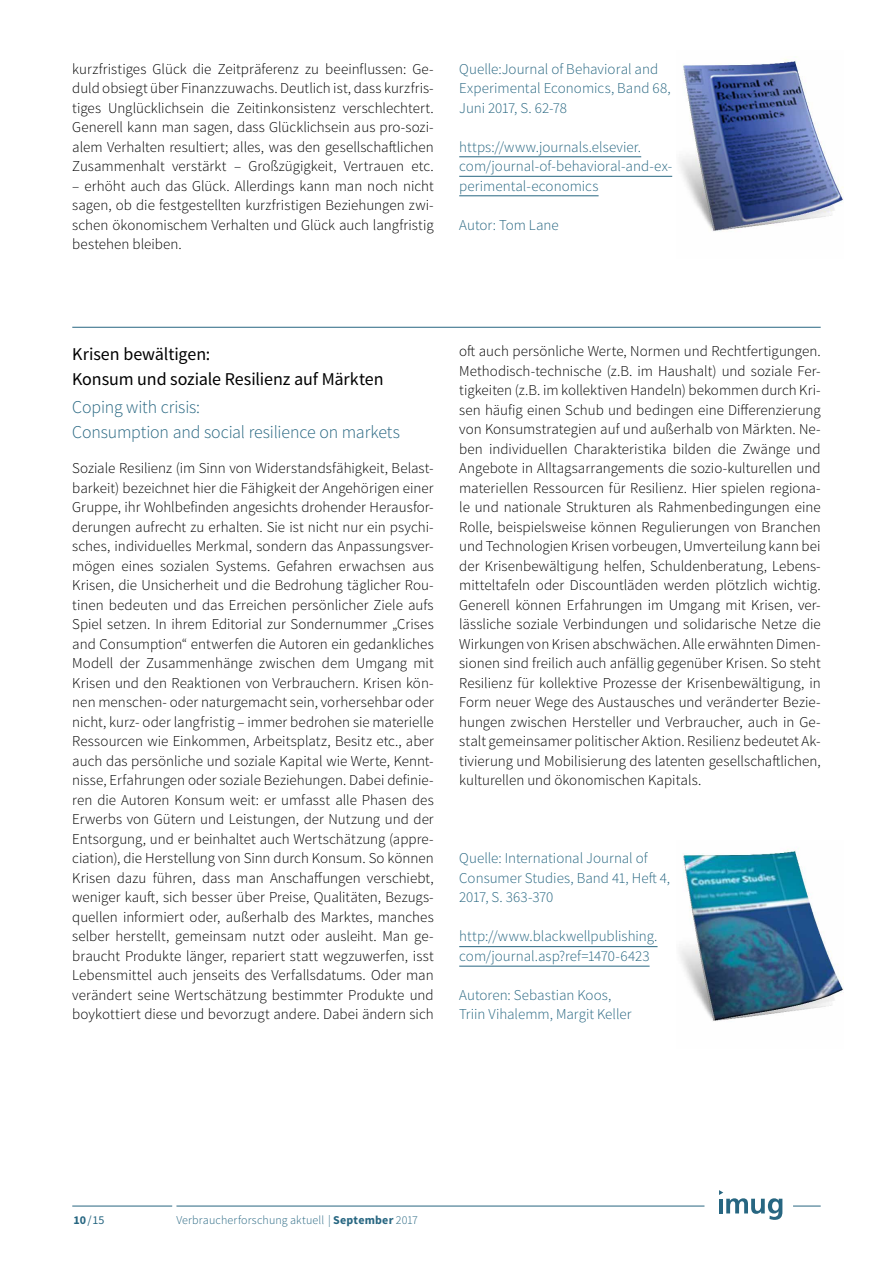
<style>
.page{position:relative;width:893px;height:1263px;background:#fff}
.page>*{position:absolute;margin:0;border:0;box-sizing:border-box;transform-origin:0 0}
.t1{font:300 18px/24.3px "Source Sans Pro";letter-spacing:-.01em;color:#276681}
.t2{font:18px/24.3px "Source Sans Pro";letter-spacing:-.01em;color:#000}
.t3{font:300 15px/19.5px "Source Sans Pro";color:#000;text-align:justify}
.t4{font:300 15px/19.5px "Source Sans Pro";color:#276681}
.t5{font:300 12px "Source Sans Pro";letter-spacing:.01em;color:#276681}
.t6{font:12px "Source Sans Pro";color:#276681}
.s1{font-weight:700}
</style>
<div class="page">
<svg style="left:719px;top:1190px;width:63px;height:30px"></svg>
<hr style="left:176px;top:1206px;width:528px;height:1px;background:#276681">
<hr style="left:72px;top:1206px;width:100px;height:1px;background:#276681">
<svg style="left:793px;top:1206px;width:28px;height:1px"></svg>
<img style="left:680px;top:850px;width:163px;height:171px">
<hr style="left:459px;top:946px;width:198px;height:1px;background:#276681">
<hr style="left:459px;top:966px;width:191px;height:1px;background:#276681">
<img style="left:680px;top:59px;width:163px;height:172px">
<hr style="left:459px;top:157px;width:182px;height:1px;background:#276681">
<hr style="left:459px;top:176px;width:213px;height:1px;background:#276681">
<hr style="left:459px;top:196px;width:140px;height:1px;background:#276681">
<hr style="left:72px;top:327px;width:749px;height:1px;background:#276681">
<p class="t3" style="left:72px;top:59px;width:363px">kurzfristiges Glück die Zeitpräferenz zu beeinflussen: Ge&shy;duld obsiegt über Finanzzuwachs. Deutlich ist, dass kurzfris&shy;tiges Unglücklichsein die Zeitinkonsistenz verschlechtert.<br>Generell kann man sagen, dass Glücklichsein aus pro-sozi&shy;alem Verhalten resultiert; alles, was den gesellschaftlichen Zusammenhalt verstärkt – Großzügigkeit, Vertrauen etc.</p>
<p class="t3" style="left:72px;top:176px;width:363px">– erhöht auch das Glück. Allerdings kann man noch nicht sagen, ob die festgestellten kurzfristigen Beziehungen zwi&shy;schen ökonomischem Verhalten und Glück auch langfristig bestehen bleiben.</p>
<p class="t4" style="left:459px;top:59px;width:213px">Quelle:Journal of Behavioral and<br>Experimental Economics, Band 68,<br>Juni 2017, S. 62-78</p>
<p class="t4" style="left:459px;top:137px;width:214px">https://www.journals.elsevier. com/journal-of-behavioral-and-ex&shy;perimental-economics</p>
<p class="t4" style="left:459px;top:215px;width:101px">Autor: Tom Lane</p>
<p class="t2" style="left:72px;top:343px;width:313px">Krisen bewältigen:<br>Konsum und soziale Resilienz auf Märkten</p>
<p class="t1" style="left:72px;top:395px;width:329px">Coping with crisis:<br>Consumption and social resilience on markets</p>
<p class="t3" style="left:72px;top:459px;width:363px">Soziale Resilienz (im Sinn von Widerstandsfähigkeit, Belast&shy;barkeit) bezeichnet hier die Fähigkeit der Angehörigen einer Gruppe, ihr Wohlbefinden angesichts drohender Herausfor&shy;derungen aufrecht zu erhalten. Sie ist nicht nur ein psychi&shy;sches, individuelles Merkmal, sondern das Anpassungsver&shy;mögen eines sozialen Systems. Gefahren erwachsen aus Krisen, die Unsicherheit und die Bedrohung täglicher Rou&shy;tinen bedeuten und das Erreichen persönlicher Ziele aufs Spiel setzen. In ihrem Editorial zur Sondernummer „Crises and Consumption“ entwerfen die Autoren ein gedankliches Modell der Zusammenhänge zwischen dem Umgang mit Krisen und den Reaktionen von Verbrauchern. Krisen kön&shy;nen menschen- oder naturgemacht sein, vorhersehbar oder nicht, kurz- oder langfristig – immer bedrohen sie materielle Ressourcen wie Einkommen, Arbeitsplatz, Besitz etc., aber auch das persönliche und soziale Kapital wie Werte, Kennt&shy;nisse, Erfahrungen oder soziale Beziehungen. Dabei definie&shy;ren die Autoren Konsum weit: er umfasst alle Phasen des Erwerbs von Gütern und Leistungen, der Nutzung und der Entsorgung, und er beinhaltet auch Wertschätzung (appre&shy;ciation), die Herstellung von Sinn durch Konsum. So können Krisen dazu führen, dass man Anschaffungen verschiebt, weniger kauft, sich besser über Preise, Qualitäten, Bezugs&shy;quellen informiert oder, außerhalb des Marktes, manches selber herstellt, gemeinsam nutzt oder ausleiht. Man ge&shy;braucht Produkte länger, repariert statt wegzuwerfen, isst Lebensmittel auch jenseits des Verfallsdatums. Oder man verändert seine Wertschätzung bestimmter Produkte und boykottiert diese und bevorzugt andere. Dabei ändern sich</p>
<p class="t3" style="left:459px;top:342px;width:363px">oft auch persönliche Werte, Normen und Rechtfertigungen.<br>Methodisch-technische (z.B. im Haushalt) und soziale Fer&shy;tigkeiten (z.B. im kollektiven Handeln) bekommen durch Kri&shy;sen häufig einen Schub und bedingen eine Differenzierung von Konsumstrategien auf und außerhalb von Märkten. Ne&shy;ben individuellen Charakteristika bilden die Zwänge und Angebote in Alltagsarrangements die sozio-kulturellen und materiellen Ressourcen für Resilienz. Hier spielen regiona&shy;le und nationale Strukturen als Rahmenbedingungen eine Rolle, beispielsweise können Regulierungen von Branchen und Technologien Krisen vorbeugen, Umverteilung kann bei der Krisenbewältigung helfen, Schuldenberatung, Lebens&shy;mitteltafeln oder Discountläden werden plötzlich wichtig.<br>Generell können Erfahrungen im Umgang mit Krisen, ver&shy;lässliche soziale Verbindungen und solidarische Netze die Wirkungen von Krisen abschwächen. Alle erwähnten Dimen&shy;sionen sind freilich auch anfällig gegenüber Krisen. So steht Resilienz für kollektive Prozesse der Krisenbewältigung, in Form neuer Wege des Austausches und veränderter Bezie&shy;hungen zwischen Hersteller und Verbraucher, auch in Ge&shy;stalt gemeinsamer politischer Aktion. Resilienz bedeutet Ak&shy;tivierung und Mobilisierung des latenten gesellschaftlichen, kulturellen und ökonomischen Kapitals.</p>
<p class="t4" style="left:459px;top:849px;width:212px">Quelle: International Journal of<br>Consumer Studies, Band 41, Heft 4,<br>2017, S. 363-370</p>
<p class="t4" style="left:459px;top:927px;width:200px">http://www.blackwellpublishing. com/journal.asp?ref=1470-6423</p>
<p class="t4" style="left:459px;top:985px;width:174px">Autoren: Sebastian Koos,<br>Triin Vihalemm, Margit Keller</p>
<p class="t6" style="left:73px;top:1213px;width:33px"><span class="s1">10</span>/15</p>
<p class="t5" style="left:176px;top:1213px;width:243px">Verbraucherforschung aktuell | <span class="s1">September</span> 2017</p>
</div>
